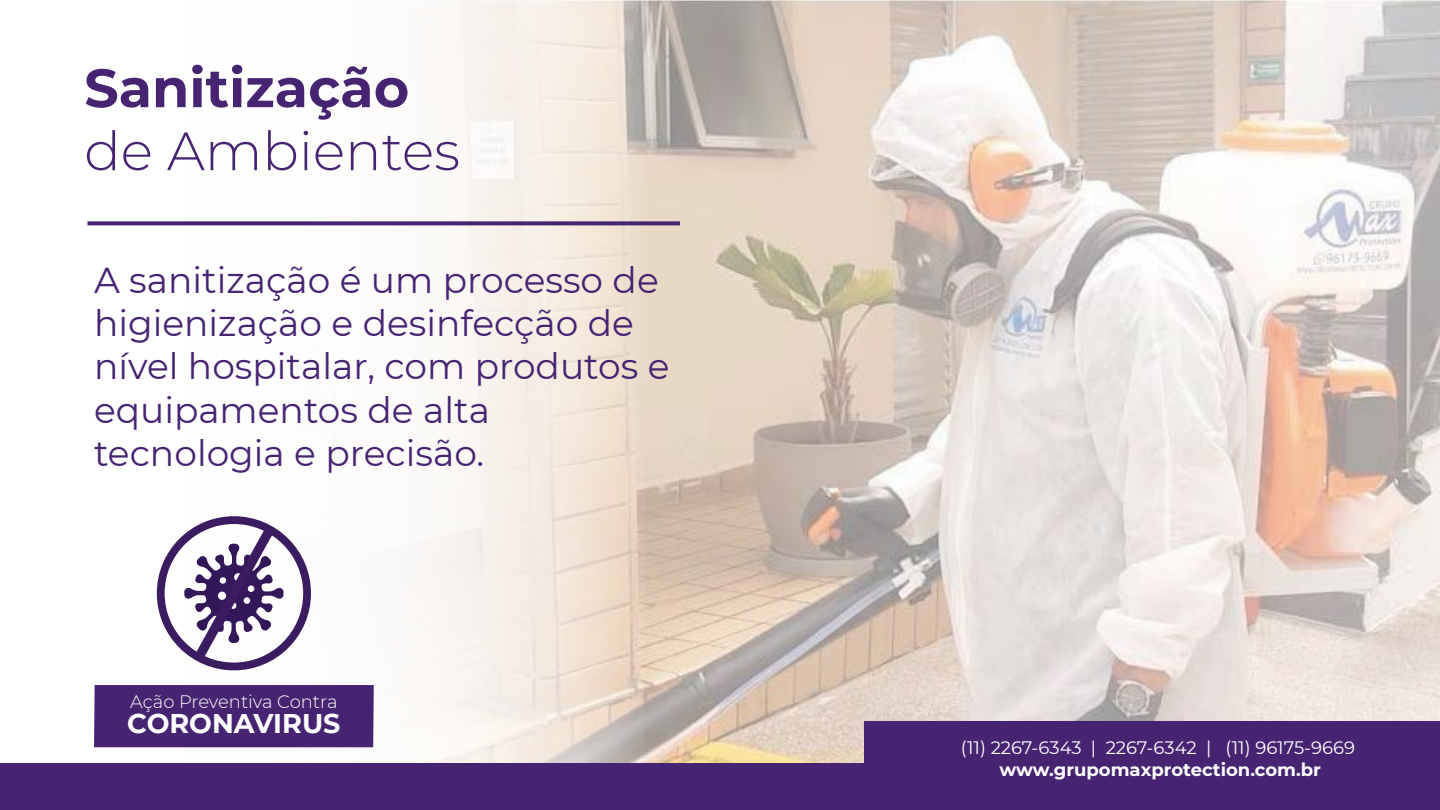
<style>
.page{position:relative;width:1440px;height:810px;background:#fff}
.page>*{position:absolute;margin:0;border:0;box-sizing:border-box;transform-origin:0 0}
.t1{font:700 54px "Montserrat";color:#472472}
.t2{font:300 54px "Montserrat";color:#472472}
.t3{font:36px/43.2px "Montserrat";color:#472472}
.t4{font:700 27px "Montserrat";color:#fff}
.t5{font:18px "Montserrat";color:#fff}
.t6{font:700 18px "Montserrat";color:#fff}
.t7{font:300 18px "Montserrat";color:#fff}
</style>
<div class="page">
<img style="left:646px;top:0;width:794px;height:763px">
<svg style="left:87px;top:0;width:559px;height:763px"></svg>
<svg style="left:87px;top:221px;width:593px;height:4px;background:#57377d"></svg>
<svg style="left:157px;top:516px;width:154px;height:154px"></svg>
<div style="left:94px;top:685px;width:280px;height:62px;background:#472472"></div>
<div style="left:0;top:763px;width:1440px;height:47px;background:#472472"></div>
<div style="left:864px;top:722px;width:576px;height:88px;background:#472472"></div>
<h1 class="t1" style="left:84px;top:49px;width:326px">Sanitização</h1>
<h1 class="t2" style="left:84px;top:114px;width:377px">de Ambientes</h1>
<p class="t3" style="left:94px;top:257px;width:577px">A sanitização é um processo de higienização e desinfecção de nível hospitalar, com produtos e equipamentos de alta tecnologia e precisão.</p>
<p class="t7" style="left:130px;top:689px;width:209px">Ação Preventiva Contra</p>
<p class="t4" style="left:127px;top:703px;width:215px">CORONAVIRUS</p>
<p class="t5" style="left:961px;top:736px;width:396px">(11) 2267-6343 | 2267-6342 | (11) 96175-9669</p>
<p class="t6" style="left:1000px;top:757px;width:323px">www.grupomaxprotection.com.br</p>
</div>
